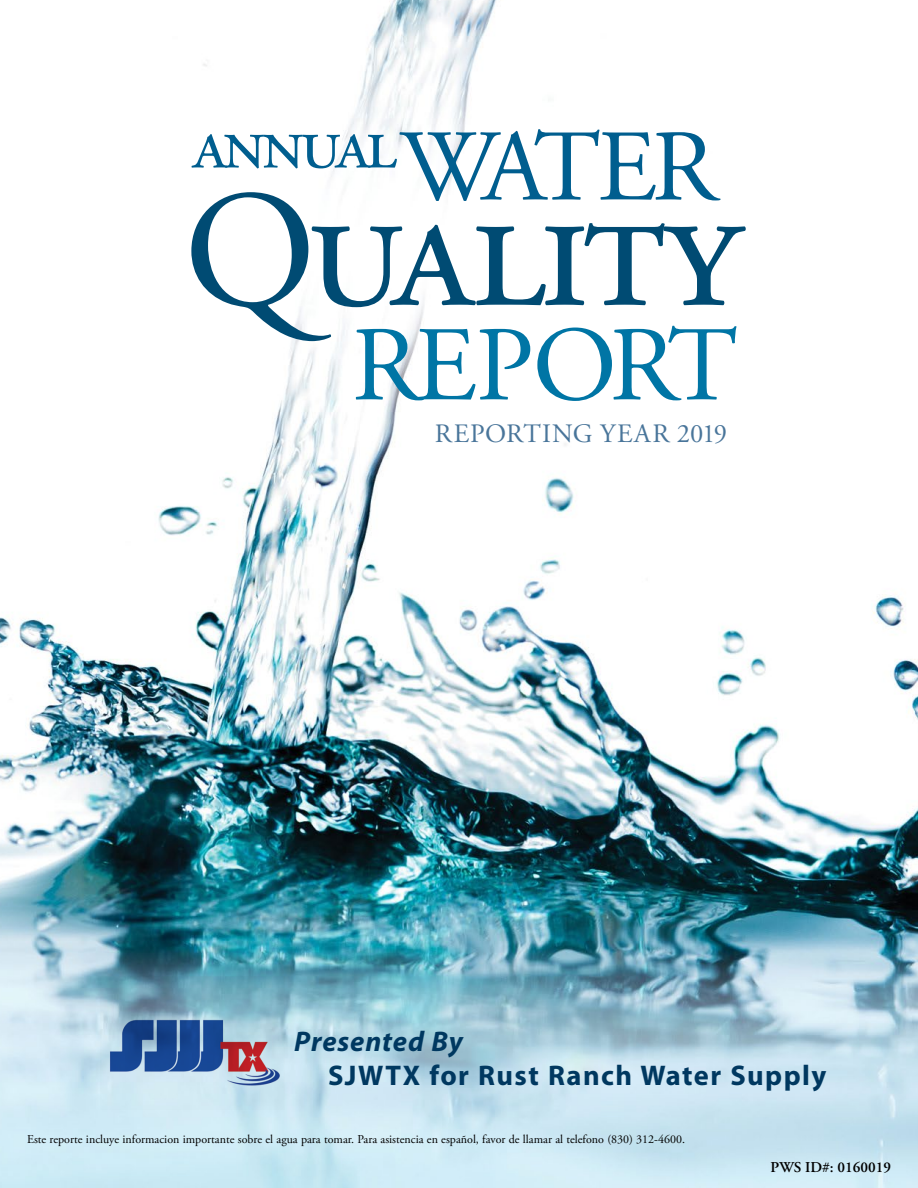
<style>
.page{position:relative;width:918px;height:1188px;background:#fff}
.page>*{position:absolute;margin:0;border:0;box-sizing:border-box;transform-origin:0 0}
.t1{font:179.1px "Adobe Garamond Pro";letter-spacing:-.035em;color:#004b73}
.t2{font:106.05px "Adobe Garamond Pro";letter-spacing:-.05em;color:#0075a5}
.t3{font:101.25px "Adobe Garamond Pro";letter-spacing:-.085em;color:#005e8f}
.t4{font:74.85px "Adobe Garamond Pro";letter-spacing:-.06em;color:#005e8f}
.Utility_Name{font:700 28.5px "Myriad Pro";letter-spacing:.05em;color:#003860}
.Presented_By{font:italic 700 28.5px "Myriad Pro";letter-spacing:.03em;color:#003860}
.t5{font:26.55px "Adobe Garamond Pro";letter-spacing:.025em;color:#49759a}
.PWS_ID{font:600 15px "Adobe Garamond Pro";color:#000}
.Translation_text{font:12px "Adobe Garamond Pro";color:#000}
.s1{font-size:166.35px}
</style>
<div class="page">
<img style="left:0;top:0;width:918px;height:1188px">
<img style="left:100px;top:976px;width:184px;height:133px">
<h3 class="t3" style="left:400px;top:107px;width:318px">WATER</h3>
<h3 class="t4" style="left:193px;top:99px;width:206px">annual</h3>
<h1 class="t1" style="left:184px;top:140px;width:561px"><span class="s1">Q</span>uality</h1>
<h2 class="t2" style="left:352px;top:302px;width:387px">REPORT</h2>
<h3 class="t5" style="left:435px;top:417px;width:294px">REPORTING YEAR 2019</h3>
<p class="Presented_By" style="left:294px;top:1023px;width:170px">Presented By</p>
<p class="Utility_Name" style="left:328px;top:1057px;width:500px">SJWTX for Rust Ranch Water Supply</p>
<p class="Translation_text" style="left:27px;top:1132px;width:660px">Este reporte incluye informacion importante sobre el agua para tomar. Para asistencia en español, favor de llamar al telefono (830) 312-4600.</p>
<p class="PWS_ID" style="left:771px;top:1158px;width:122px">PWS ID#: 0160019</p>
</div>
